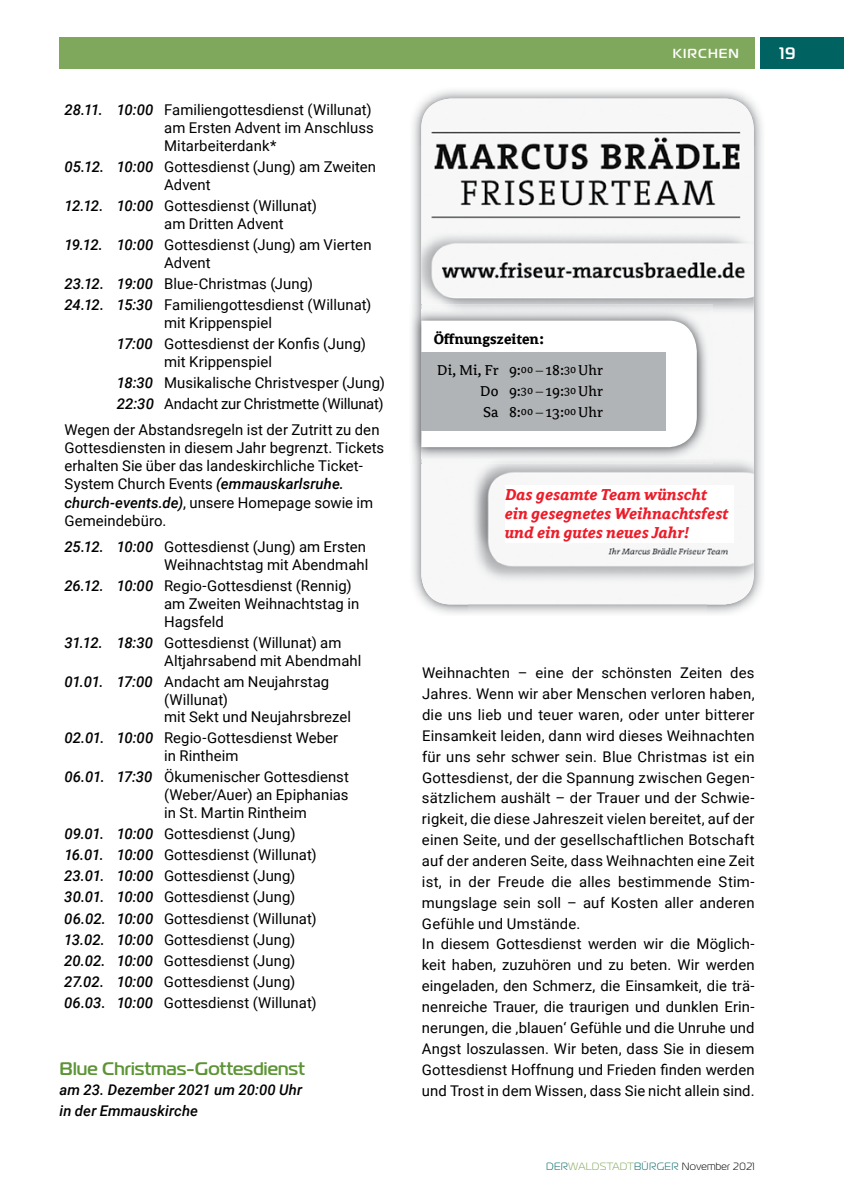
<style>
.page{position:relative;width:844px;height:1191px;background:#fff}
.page>*{position:absolute;margin:0;border:0;box-sizing:border-box;transform-origin:0 0}
.t1{font:700 18.2px "Magistral";letter-spacing:.01em;color:#5c9435}
.t2{font:italic 700 17.5px/19.2px "Avance";color:#ed1c29}
.t3{font:700 16.62px "Magistral";color:#fff}
.t4{font:15.75px/31.5px "Avance";color:#000}
.t5{font:14.88px/17.8px "Roboto";letter-spacing:.005em;color:#000}
.t6{font:14.7px/20.8px "Roboto";letter-spacing:.01em;color:#000}
.t7{font:italic 500 14.7px/20.8px "Roboto";letter-spacing:.005em;color:#000}
.t8{font:700 13.12px "Magistral";letter-spacing:.085em;color:#fff}
.t9{font:10.5px "Magistral";letter-spacing:.035em;color:#000}
.s1{font-weight:500;font-style:italic}
.s2{font-weight:700}
.s3{font-size:12.25px}
.s4{color:#006361}
.s5{color:#80a85c}
</style>
<div class="page">
<div style="left:759px;top:37px;width:84px;height:32px;background:#006361"></div>
<div style="left:60px;top:37px;width:694px;height:32px;background:#80a85c"></div>
<img style="left:413px;top:90px;width:350px;height:55px">
<img style="left:412px;top:145px;width:56px;height:469px">
<img style="left:706px;top:145px;width:57px;height:469px">
<img style="left:421px;top:99px;width:291px;height:503px">
<div style="left:504px;top:485px;width:229px;height:58px;background:#fff"></div>
<img style="left:411px;top:304px;width:301px;height:159px">
<img style="left:421px;top:309px;width:287px;height:149px">
<svg style="left:421px;top:321px;width:275px;height:126px"></svg>
<div style="left:421px;top:352px;width:244px;height:79px;background:#b1b4b6"></div>
<p class="t5" style="left:164px;top:101px;width:211px;text-indent:-100px"><span class="s1">28.11. 10:00</span> Familiengottesdienst (Willunat) am Ersten Advent im Anschluss<br>Mitarbeiterdank*</p>
<p class="t5" style="left:164px;top:157px;width:213px;text-indent:-100px"><span class="s1">05.12. 10:00</span> Gottesdienst (Jung) am Zweiten<br>Advent</p>
<p class="t5" style="left:164px;top:196px;width:154px;text-indent:-100px"><span class="s1">12.12. 10:00</span> Gottesdienst (Willunat) am Dritten Advent</p>
<p class="t5" style="left:164px;top:235px;width:209px;text-indent:-100px"><span class="s1">19.12. 10:00</span> Gottesdienst (Jung) am Vierten<br>Advent</p>
<p class="t5" style="left:64px;top:273px;width:308px;line-height:21px"><span class="s1">23.12. 19:00</span> Blue-Christmas (Jung)<br><span class="s1">24.12. 15:30</span> Familiengottesdienst (Willunat)</p>
<p class="t5" style="left:117px;top:311px;width:250px;line-height:21px;text-indent:47px">mit Krippenspiel<br><span class="s1">17:00</span> Gottesdienst der Konfis (Jung)</p>
<p class="t5" style="left:117px;top:350px;width:269px;line-height:21px;text-indent:47px">mit Krippenspiel<br><span class="s1">18:30</span> Musikalische Christvesper (Jung)<br><span class="s1">22:30</span> Andacht zur Christmette (Willunat)</p>
<p class="t5" style="left:64px;top:420px;width:321px">Wegen der Abstandsregeln ist der Zutritt zu den Gottesdiensten in diesem Jahr begrenzt. Tickets erhalten Sie über das landeskirchliche Ticket-System Church Events <span class="s1">(emmauskarlsruhe. church-events.de)</span>, unsere Homepage sowie im Gemeindebüro.</p>
<p class="t5" style="left:64px;top:537px;width:305px;text-align:right"><span class="s1">25.12. 10:00</span> Gottesdienst (Jung) am Ersten<br>Weihnachtstag mit Abendmahl</p>
<p class="t5" style="left:164px;top:576px;width:196px;text-indent:-100px"><span class="s1">26.12. 10:00</span> Regio-Gottesdienst (Rennig) am Zweiten Weihnachtstag in<br>Hagsfeld</p>
<p class="t5" style="left:164px;top:633px;width:199px;text-indent:-100px"><span class="s1">31.12. 18:30</span> Gottesdienst (Willunat) am<br>Altjahrsabend mit Abendmahl</p>
<p class="t5" style="left:164px;top:672px;width:188px;text-indent:-100px"><span class="s1">01.01. 17:00</span> Andacht am Neujahrstag (Willunat)<br>mit Sekt und Neujahrsbrezel</p>
<p class="t5" style="left:64px;top:728px;width:275px;text-align:center"><span class="s1">02.01. 10:00</span> Regio-Gottesdienst Weber in Rintheim</p>
<p class="t5" style="left:164px;top:767px;width:186px;text-align:justify;text-indent:-100px"><span class="s1">06.01. 17:30</span> Ökumenischer Gottesdienst (Weber/Auer) an Epiphanias in St. Martin Rintheim</p>
<p class="t5" style="left:64px;top:823px;width:254px;line-height:21px"><span class="s1">09.01. 10:00</span> Gottesdienst (Jung)<br><span class="s1">16.01. 10:00</span> Gottesdienst (Willunat)<br><span class="s1">23.01. 10:00</span> Gottesdienst (Jung)<br><span class="s1">30.01. 10:00</span> Gottesdienst (Jung)<br><span class="s1">06.02. 10:00</span> Gottesdienst (Willunat)<br><span class="s1">13.02. 10:00</span> Gottesdienst (Jung)<br><span class="s1">20.02. 10:00</span> Gottesdienst (Jung)<br><span class="s1">27.02. 10:00</span> Gottesdienst (Jung)<br><span class="s1">06.03. 10:00</span> Gottesdienst (Willunat)</p>
<p class="t1" style="left:60px;top:1056px;width:246px">Blue Christmas-Gottesdienst</p>
<p class="t7" style="left:60px;top:1079px;width:244px">am 23. Dezember 2021 um 20:00 Uhr in der Emmauskirche</p>
<p class="t8" style="left:672px;top:45px;width:68px">KIRCHEN</p>
<p class="t3" style="left:779px;top:43px;width:17px">19</p>
<p class="t4" style="left:433px;top:323px;width:170px"><span class="s2">Öffnungszeiten:<br></span>Di, Mi, Fr 9:<span class="s3">00</span> – 18:<span class="s3">30</span> Uhr</p>
<p class="t4" style="left:480px;top:381px;width:124px;line-height:21px">Do 9:<span class="s3">30</span> – 19:<span class="s3">30</span> Uhr<br>Sa 8:<span class="s3">00</span> – 13:<span class="s3">00</span> Uhr</p>
<p class="t2" style="left:504px;top:485px;width:225px">Das gesamte Team wünscht ein gesegnetes Weihnachtsfest und ein gutes neues Jahr!</p>
<p class="t6" style="left:422px;top:662px;width:334px">Weihnachten – eine der schönsten Zeiten des Jahres. Wenn wir aber Menschen verloren haben, die uns lieb und teuer waren, oder unter bitterer Einsamkeit leiden, dann wird dieses Weihnachten für uns sehr schwer sein. Blue Christmas ist ein Gottesdienst, der die Spannung zwischen Gegen&shy;sätzlichem aushält – der Trauer und der Schwie&shy;rigkeit, die diese Jahreszeit vielen bereitet, auf der einen Seite, und der gesellschaftlichen Botschaft auf der anderen Seite, dass Weihnachten eine Zeit ist, in der Freude die alles bestimmende Stim&shy;mungslage sein soll – auf Kosten aller anderen Gefühle und Umstände.<br>In diesem Gottesdienst werden wir die Möglich&shy;keit haben, zuzuhören und zu beten. Wir werden eingeladen, den Schmerz, die Einsamkeit, die trä&shy;nenreiche Trauer, die traurigen und dunklen Erin&shy;nerungen, die ‚blauen‘ Gefühle und die Unruhe und Angst loszulassen. Wir beten, dass Sie in diesem Gottesdienst Hoffnung und Frieden finden werden und Trost in dem Wissen, dass Sie nicht allein sind.</p>
<p class="t9" style="left:546px;top:1160px;width:210px"><span class="s4">DER</span><span class="s5">WALDSTADT</span><span class="s4">BÜRGER</span> November 2021</p>
</div>
